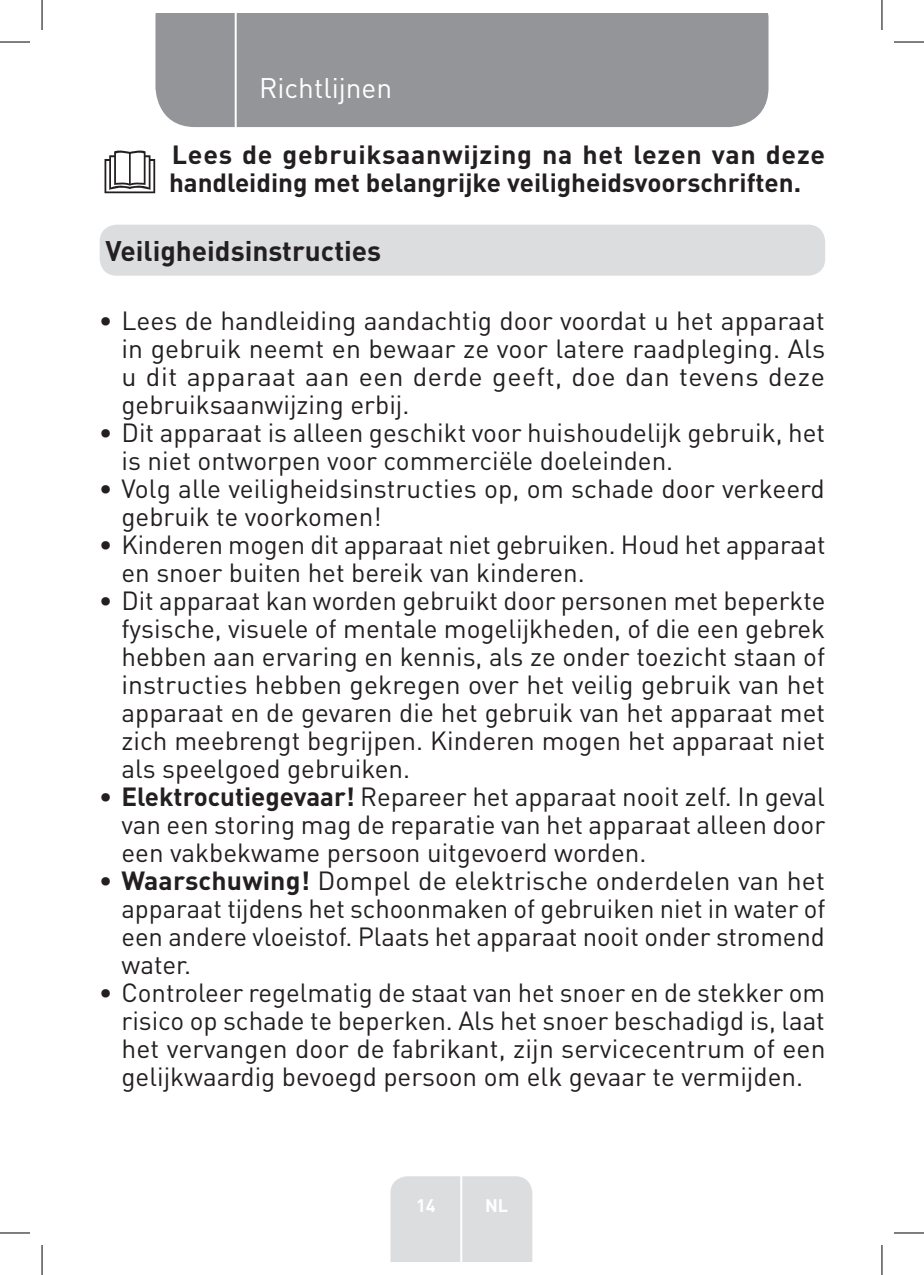
<style>
.page{position:relative;width:924px;height:1275px;background:#fff}
.page>*{position:absolute;margin:0;border:0;box-sizing:border-box;transform-origin:0 0}
.Headline-01{font:700 28px "DIN Pro";color:#231f20}
.t1{font:28px "DIN Pro";color:#fff}
.t2{font:26px/28px "DIN Pro";color:#231f20;text-align:justify}
.Large_Text__3_2_mm{font:700 26px/28px "DIN Pro";color:#231f20}
.t3{font:700 18px "DIN Pro";color:#fff}
.s1{font-weight:700}
</style>
<div class="page">
<div style="left:155px;top:14px;width:613px;height:113px;background:#939598"></div>
<div style="left:390px;top:1176px;width:142px;height:85px;background:#dcdddf"></div>
<hr style="left:460px;top:1153px;width:2px;height:108px;background:#fff">
<hr style="left:234px;top:14px;width:2px;height:116px;background:#fff">
<div style="left:100px;top:225px;width:724px;height:51px;background:#dcdddf;border-radius:17px"></div>
<svg style="left:104px;top:150px;width:51px;height:43px"></svg>
<hr style="left:0;top:42px;width:30px;height:1px;background:#000">
<hr style="left:893px;top:42px;width:30px;height:1px;background:#000">
<hr style="left:0;top:1232px;width:30px;height:1px;background:#000">
<hr style="left:893px;top:1232px;width:30px;height:1px;background:#000">
<hr style="left:42px;top:0;width:1px;height:30px;background:#000">
<hr style="left:42px;top:1245px;width:1px;height:30px;background:#000">
<hr style="left:881px;top:0;width:1px;height:30px;background:#000">
<hr style="left:881px;top:1245px;width:1px;height:30px;background:#000">
<p class="t1" style="left:259px;top:69px;width:134px">Richtlijnen</p>
<p class="Large_Text__3_2_mm" style="left:169px;top:139px;width:657px">Lees de gebruiksaanwijzing na het lezen van deze handleiding met belangrijke veiligheidsvoorschriften.</p>
<p class="Headline-01" style="left:105px;top:232px;width:277px">Veiligheidsinstructies</p>
<p class="t2" style="left:121px;top:305px;width:705px;text-indent:-23px">• Lees de handleiding aandachtig door voordat u het apparaat in gebruik neemt en bewaar ze voor latere raadpleging. Als u dit apparaat aan een derde geeft, doe dan tevens deze gebruiksaanwijzing erbij.</p>
<p class="t2" style="left:121px;top:417px;width:704px;text-indent:-23px">• Dit apparaat is alleen geschikt voor huishoudelijk gebruik, het is niet ontworpen voor commerciële doeleinden.</p>
<p class="t2" style="left:121px;top:473px;width:704px;text-indent:-23px">• Volg alle veiligheidsinstructies op, om schade door verkeerd gebruik te voorkomen!</p>
<p class="t2" style="left:121px;top:529px;width:705px;text-indent:-23px">• Kinderen mogen dit apparaat niet gebruiken. Houd het apparaat en snoer buiten het bereik van kinderen.</p>
<p class="t2" style="left:121px;top:585px;width:705px;text-indent:-23px">• Dit apparaat kan worden gebruikt door personen met beperkte fysische, visuele of mentale mogelijkheden, of die een gebrek hebben aan ervaring en kennis, als ze onder toezicht staan of instructies hebben gekregen over het veilig gebruik van het apparaat en de gevaren die het gebruik van het apparaat met zich meebrengt begrijpen. Kinderen mogen het apparaat niet als speelgoed gebruiken.</p>
<p class="t2" style="left:121px;top:781px;width:705px;text-indent:-23px">• <span class="s1">Elektrocutiegevaar!</span> Repareer het apparaat nooit zelf. In geval van een storing mag de reparatie van het apparaat alleen door een vakbekwame persoon uitgevoerd worden.</p>
<p class="t2" style="left:121px;top:865px;width:705px;text-indent:-23px">• <span class="s1">Waarschuwing!</span> Dompel de elektrische onderdelen van het apparaat tijdens het schoonmaken of gebruiken niet in water of een andere vloeistof. Plaats het apparaat nooit onder stromend water.</p>
<p class="t2" style="left:121px;top:977px;width:705px;text-indent:-23px">• Controleer regelmatig de staat van het snoer en de stekker om risico op schade te beperken. Als het snoer beschadigd is, laat het vervangen door de fabrikant, zijn servicecentrum of een gelijkwaardig bevoegd persoon om elk gevaar te vermijden.</p>
<p class="t3" style="left:416px;top:1192px;width:21px">14</p>
<p class="t3" style="left:485px;top:1192px;width:25px">NL</p>
</div>
